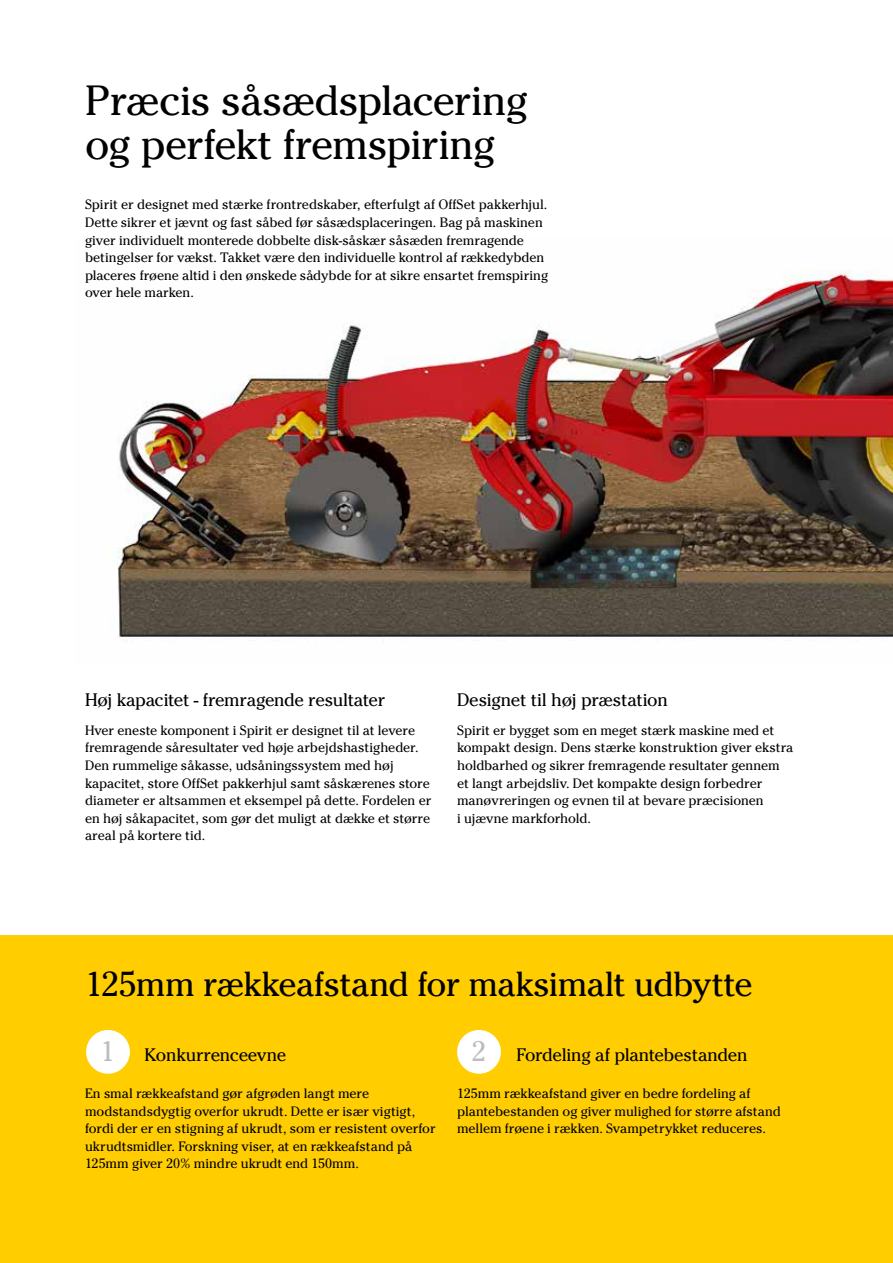
<style>
.page{position:relative;width:893px;height:1263px;background:#fff}
.page>*{position:absolute;margin:0;border:0;box-sizing:border-box;transform-origin:0 0}
.t1{font:42px/44.5px "Cheltenham EC";letter-spacing:-.02em;color:#000}
.t2{font:34.5px "Cheltenham EC";letter-spacing:-.025em;color:#000}
.t3{font:18px "Cheltenham EC";letter-spacing:-.02em;color:#000}
.t4{font:13.5px/17.5px "Cheltenham EC";letter-spacing:-.005em;color:#000}
.s1{font-size:28.05px;color:#bbbdbd}
</style>
<div class="page">
<img style="left:117px;top:270px;width:776px;height:368px">
<div style="left:0;top:935px;width:893px;height:328px;background:#ffcd00"></div>
<div style="left:87px;top:1031px;width:42px;height:42px;background:#fff;border-radius:50%"></div>
<div style="left:86px;top:1030px;width:44px;height:44px;border:2px solid #fff;border-radius:50%"></div>
<div style="left:458px;top:1031px;width:42px;height:42px;background:#fff;border-radius:50%"></div>
<div style="left:457px;top:1030px;width:44px;height:44px;border:2px solid #fff;border-radius:50%"></div>
<h1 class="t1" style="left:85px;top:78px;width:444px">Præcis såsædsplacering og perfekt fremspiring</h1>
<p class="t4" style="left:85px;top:196px;width:464px">Spirit er designet med stærke frontredskaber, efterfulgt af OffSet pakkerhjul.<br>Dette sikrer et jævnt og fast såbed før såsædsplaceringen. Bag på maskinen giver individuelt monterede dobbelte disk-såskær såsæden fremragende betingelser for vækst. Takket være den individuelle kontrol af rækkedybden placeres frøene altid i den ønskede sådybde for at sikre ensartet fremspiring over hele marken.</p>
<h3 class="t3" style="left:85px;top:689px;width:302px">Høj kapacitet - fremragende resultater</h3>
<h3 class="t3" style="left:457px;top:689px;width:212px">Designet til høj præstation</h3>
<p class="t4" style="left:85px;top:721px;width:348px">Hver eneste komponent i Spirit er designet til at levere fremragende såresultater ved høje arbejdshastigheder.<br>Den rummelige såkasse, udsåningssystem med høj kapacitet, store OffSet pakkerhjul samt såskærenes store diameter er altsammen et eksempel på dette. Fordelen er en høj såkapacitet, som gør det muligt at dække et større areal på kortere tid.</p>
<p class="t4" style="left:457px;top:721px;width:338px">Spirit er bygget som en meget stærk maskine med et kompakt design. Dens stærke konstruktion giver ekstra holdbarhed og sikrer fremragende resultater gennem et langt arbejdsliv. Det kompakte design forbedrer manøvreringen og evnen til at bevare præcisionen<br>i ujævne markforhold.</p>
<h2 class="t2" style="left:85px;top:963px;width:669px">125mm rækkeafstand for maksimalt udbytte</h2>
<h3 class="t3" style="left:101px;top:1044px;width:187px"><span class="s1">1</span> Konkurrenceevne</h3>
<h3 class="t3" style="left:472px;top:1044px;width:278px"><span class="s1">2</span> Fordeling af plantebestanden</h3>
<p class="t4" style="left:85px;top:1085px;width:352px">En smal rækkeafstand gør afgrøden langt mere modstandsdygtig overfor ukrudt. Dette er især vigtigt, fordi der er en stigning af ukrudt, som er resistent overfor ukrudtsmidler. Forskning viser, at en rækkeafstand på 125mm giver 20% mindre ukrudt end 150mm.</p>
<p class="t4" style="left:457px;top:1085px;width:325px">125mm rækkeafstand giver en bedre fordeling af plantebestanden og giver mulighed for større afstand mellem frøene i rækken. Svampetrykket reduceres.</p>
</div>
